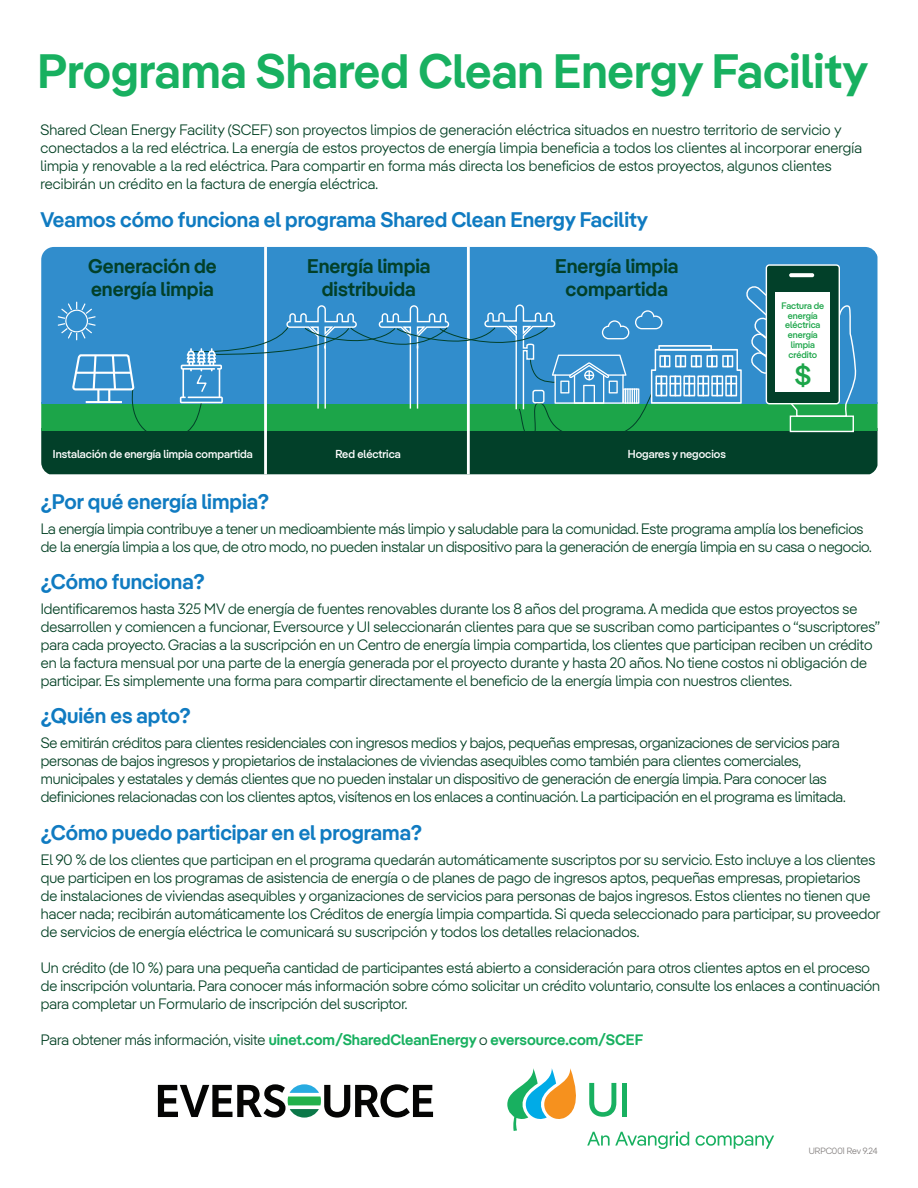
<style>
.page{position:relative;width:918px;height:1188px;background:#fff}
.page>*{position:absolute;margin:0;border:0;box-sizing:border-box;transform-origin:0 0}
.t1{font:700 48px "Iber Pangea Sm";color:#18b060}
.t2{font:500 27.15px "Iber Pangea";color:#1ca549}
.t3{font:700 21px "Iber Pangea Sm";color:#107bc1}
.t4{font:700 19.65px/22.5px "Iber Pangea Sm";color:#024029;text-align:center}
.t5{font:300 15px/18px "Iber Pangea";color:#003f22}
.t6{font:700 15px "Iber Pangea Sm";color:#18b060}
.t7{font:500 11.25px "Iber Pangea";color:#fff}
.t8{font:500 9.15px/9.9px "Iber Pangea";color:#1ca549;text-align:center}
.t9{font:300 9px "Iber Pangea";color:#7d7978}
.s1{font-family:"Iber Pangea";font-weight:300;color:#003f22}
</style>
<div class="page">
<div style="left:41px;top:428px;width:837px;height:46px;background:#024029"></div>
<div style="left:41px;top:402px;width:837px;height:29px;background:#1ca549"></div>
<div style="left:41px;top:247px;width:837px;height:157px;background:#318dcc"></div>
<hr style="left:264px;top:247px;width:3px;height:227px;background:#fff">
<hr style="left:467px;top:247px;width:3px;height:227px;background:#fff">
<div style="left:766px;top:265px;width:73px;height:139px;background:#024029;border-radius:3px"></div>
<div style="left:766px;top:264px;width:74px;height:140px;border:1px solid #fff;border-radius:3px"></div>
<svg style="left:789px;top:273px;width:25px;height:4px"></svg>
<svg style="left:57px;top:284px;width:801px;height:155px"></svg>
<svg style="left:507px;top:1068px;width:182px;height:81px"></svg>
<svg style="left:696px;top:1135px;width:78px;height:14px"></svg>
<svg style="left:158px;top:1084px;width:275px;height:34px"></svg>
<p class="t1" style="left:38px;top:36px;width:832px">Programa Shared Clean Energy Facility</p>
<p class="t5" style="left:40px;top:121px;width:823px">Shared Clean Energy Facility (SCEF) son proyectos limpios de generación eléctrica situados en nuestro territorio de servicio y conectados a la red eléctrica. La energía de estos proyectos de energía limpia beneficia a todos los clientes al incorporar energía limpia y renovable a la red eléctrica. Para compartir en forma más directa los beneficios de estos proyectos, algunos clientes recibirán un crédito en la factura de energía eléctrica.</p>
<p class="t3" style="left:40px;top:204px;width:609px">Veamos cómo funciona el programa Shared Clean Energy Facility</p>
<p class="t4" style="left:88px;top:255px;width:130px;text-align:left">Generación de energía limpia</p>
<p class="t4" style="left:555px;top:255px;width:125px">Energía limpia compartida</p>
<p class="t4" style="left:307px;top:255px;width:125px">Energía limpia distribuida</p>
<p class="t7" style="left:53px;top:446px;width:201px">Instalación de energía limpia compartida</p>
<p class="t7" style="left:335px;top:446px;width:67px">Red eléctrica</p>
<p class="t7" style="left:628px;top:446px;width:99px">Hogares y negocios</p>
<p class="t8" style="left:781px;top:300px;width:44px">Factura de energía eléctrica energía limpia crédito</p>
<p class="t2" style="left:794px;top:356px;width:19px">$</p>
<p class="t3" style="left:41px;top:486px;width:230px">¿Por qué energía limpia?</p>
<p class="t5" style="left:41px;top:519px;width:833px">La energía limpia contribuye a tener un medioambiente más limpio y saludable para la comunidad. Este programa amplía los beneficios de la energía limpia a los que, de otro modo, no pueden instalar un dispositivo para la generación de energía limpia en su casa o negocio.</p>
<p class="t3" style="left:41px;top:567px;width:165px">¿Cómo funciona?</p>
<p class="t5" style="left:41px;top:599px;width:841px">Identificaremos hasta 325 MV de energía de fuentes renovables durante los 8 años del programa. A medida que estos proyectos se desarrollen y comiencen a funcionar, Eversource y UI seleccionarán clientes para que se suscriban como participantes o “suscriptores” para cada proyecto. Gracias a la suscripción en un Centro de energía limpia compartida, los clientes que participan reciben un crédito en la factura mensual por una parte de la energía generada por el proyecto durante y hasta 20 años. No tiene costos ni obligación de participar. Es simplemente una forma para compartir directamente el beneficio de la energía limpia con nuestros clientes.</p>
<p class="t3" style="left:41px;top:701px;width:152px">¿Quién es apto?</p>
<p class="t5" style="left:41px;top:733px;width:806px">Se emitirán créditos para clientes residenciales con ingresos medios y bajos, pequeñas empresas, organizaciones de servicios para personas de bajos ingresos y propietarios de instalaciones de viviendas asequibles como también para clientes comerciales, municipales y estatales y demás clientes que no pueden instalar un dispositivo de generación de energía limpia. Para conocer las definiciones relacionadas con los clientes aptos, visítenos en los enlaces a continuación. La participación en el programa es limitada.</p>
<p class="t3" style="left:41px;top:818px;width:383px">¿Cómo puedo participar en el programa?</p>
<p class="t5" style="left:41px;top:850px;width:841px">El 90 % de los clientes que participan en el programa quedarán automáticamente suscriptos por su servicio. Esto incluye a los clientes que participen en los programas de asistencia de energía o de planes de pago de ingresos aptos, pequeñas empresas, propietarios de instalaciones de viviendas asequibles y organizaciones de servicios para personas de bajos ingresos. Estos clientes no tienen que hacer nada; recibirán automáticamente los Créditos de energía limpia compartida. Si queda seleccionado para participar, su proveedor de servicios de energía eléctrica le comunicará su suscripción y todos los detalles relacionados.</p>
<p class="t5" style="left:41px;top:958px;width:841px">Un crédito (de 10 %) para una pequeña cantidad de participantes está abierto a consideración para otros clientes aptos en el proceso de inscripción voluntaria. Para conocer más información sobre cómo solicitar un crédito voluntario, consulte los enlaces a continuación para completar un Formulario de inscripción del suscriptor.</p>
<p class="t6" style="left:41px;top:1029px;width:604px"><span class="s1">Para obtener más información, visite</span> uinet.com/SharedCleanEnergy <span class="s1">o</span> eversource.com/SCEF</p>
<p class="t9" style="left:809px;top:1145px;width:70px">URPC001 Rev 9.24</p>
</div>
